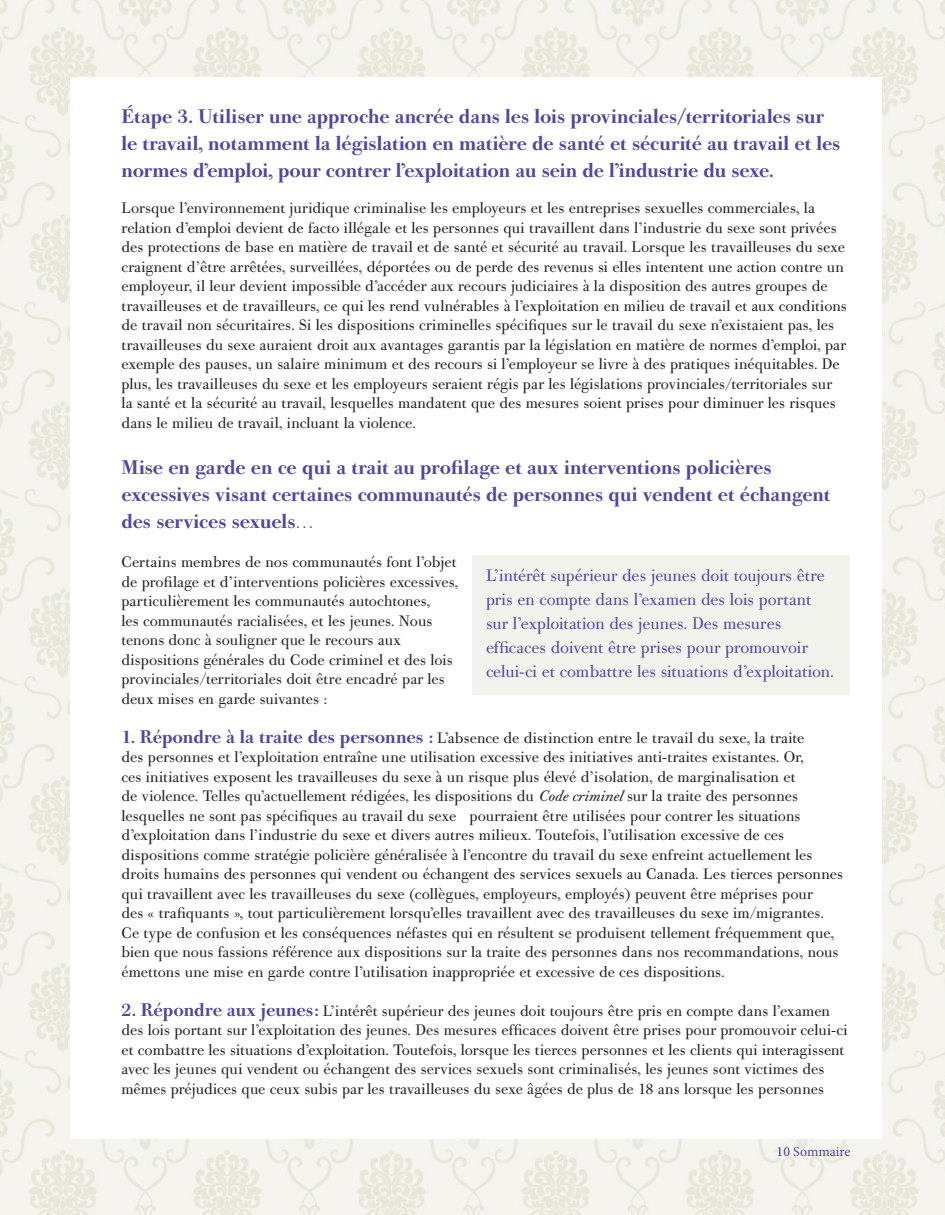
<style>
.page{position:relative;width:945px;height:1215px;background:#fff}
.page>*{position:absolute;margin:0;border:0;box-sizing:border-box;transform-origin:0 0}
.Heading_2{font:500 19.5px/27px "Bodoni Old Face BE";color:#52479d}
.Block{font:16.5px/24px "Bodoni Old Face BE";color:#52479d}
.Text{font:15px/19.5px "Bodoni Old Face BE";letter-spacing:.005em;color:#231f20}
.t1{font:13.95px "Minion Pro";letter-spacing:-.005em;color:#52479d}
.s1{font-weight:500;font-size:18px;color:#52479d}
.s2{font-style:italic}
.s3{font-weight:500}
</style>
<div class="page">
<img style="left:0;top:0;width:945px;height:1215px">
<div style="left:71px;top:77px;width:811px;height:1061px;background:#fff"></div>
<div style="left:472px;top:555px;width:378px;height:140px;background:#f3f3ed"></div>
<p class="Heading_2" style="left:122px;top:103px;width:720px">Étape 3. Utiliser une approche ancrée dans les lois provinciales/territoriales sur le travail, notamment la législation en matière de santé et sécurité au travail et les normes d’emploi, pour contrer l’exploitation au sein de l’industrie du sexe.</p>
<p class="Text" style="left:122px;top:199px;width:727px">Lorsque l’environnement juridique criminalise les employeurs et les entreprises sexuelles commerciales, la relation d’emploi devient de facto illégale et les personnes qui travaillent dans l’industrie du sexe sont privées des protections de base en matière de travail et de santé et sécurité au travail. Lorsque les travailleuses du sexe craignent d’être arrêtées, surveillées, déportées ou de perde des revenus si elles intentent une action contre un employeur, il leur devient impossible d’accéder aux recours judiciaires à la disposition des autres groupes de travailleuses et de travailleurs, ce qui les rend vulnérables à l’exploitation en milieu de travail et aux conditions de travail non sécuritaires. Si les dispositions criminelles spécifiques sur le travail du sexe n’existaient pas, les travailleuses du sexe auraient droit aux avantages garantis par la législation en matière de normes d’emploi, par exemple des pauses, un salaire minimum et des recours si l’employeur se livre à des pratiques inéquitables. De plus, les travailleuses du sexe et les employeurs seraient régis par les législations provinciales/territoriales sur la santé et la sécurité au travail, lesquelles mandatent que des mesures soient prises pour diminuer les risques dans le milieu de travail, incluant la violence.</p>
<p class="Heading_2" style="left:122px;top:455px;width:710px">Mise en garde en ce qui a trait au profilage et aux interventions policières excessives visant certaines communautés de personnes qui vendent et échangent des services sexuels…</p>
<p class="Text" style="left:122px;top:553px;width:338px">Certains membres de nos communautés font l’objet de profilage et d’interventions policières excessives, particulièrement les communautés autochtones,<br>les communautés racialisées, et les jeunes. Nous tenons donc à souligner que le recours aux dispositions générales du Code criminel et des lois provinciales/territoriales doit être encadré par les deux mises en garde suivantes :</p>
<p class="Text" style="left:122px;top:728px;width:723px"><span class="s1">1. Répondre à la traite des personnes :</span> L’absence de distinction entre le travail du sexe, la traite<br>des personnes et l’exploitation entraîne une utilisation excessive des initiatives anti-traites existantes. Or,<br>ces initiatives exposent les travailleuses du sexe à un risque plus élevé d’isolation, de marginalisation et<br>de violence. Telles qu’actuellement rédigées, les dispositions du <span class="s2">Code criminel</span> sur la traite des personnes ― lesquelles ne sont pas spécifiques au travail du sexe ― pourraient être utilisées pour contrer les situations d’exploitation dans l’industrie du sexe et divers autres milieux. Toutefois, l’utilisation excessive de ces dispositions comme stratégie policière généralisée à l’encontre du travail du sexe enfreint actuellement les droits humains des personnes qui vendent ou échangent des services sexuels au Canada. Les tierces personnes qui travaillent avec les travailleuses du sexe (collègues, employeurs, employés) peuvent être méprises pour<br>des « trafiquants », tout particulièrement lorsqu’elles travaillent avec des travailleuses du sexe im/migrantes.<br>Ce type de confusion et les conséquences néfastes qui en résultent se produisent tellement fréquemment que, bien que nous fassions référence aux dispositions sur la traite des personnes dans nos recommandations, nous émettons une mise en garde contre l’utilisation inappropriée et excessive de ces dispositions.</p>
<p class="Text" style="left:122px;top:1001px;width:727px"><span class="s1">2. Répondre aux jeunes:</span> L’intérêt supérieur des jeunes doit toujours être pris en compte dans l’examen des lois portant sur l’exploitation des jeunes. Des mesures efficaces doivent être prises pour promouvoir celui-ci et combattre les situations d’exploitation. Toutefois, lorsque les tierces personnes et les clients qui interagissent avec les jeunes qui vendent ou échangent des services sexuels sont criminalisés, les jeunes sont victimes des mêmes préjudices que ceux subis par les travailleuses du sexe âgées de plus de 18 ans lorsque les personnes</p>
<p class="Block" style="left:486px;top:564px;width:349px">L’intérêt supérieur des jeunes doit toujours être pris en compte dans l’examen des lois portant sur l’exploitation des jeunes. Des mesures efficaces doivent être prises pour promouvoir celui-ci et combattre les situations d’exploitation.</p>
<p class="t1" style="left:777px;top:1142px;width:75px"><span class="s3">10</span> Sommaire</p>
</div>
